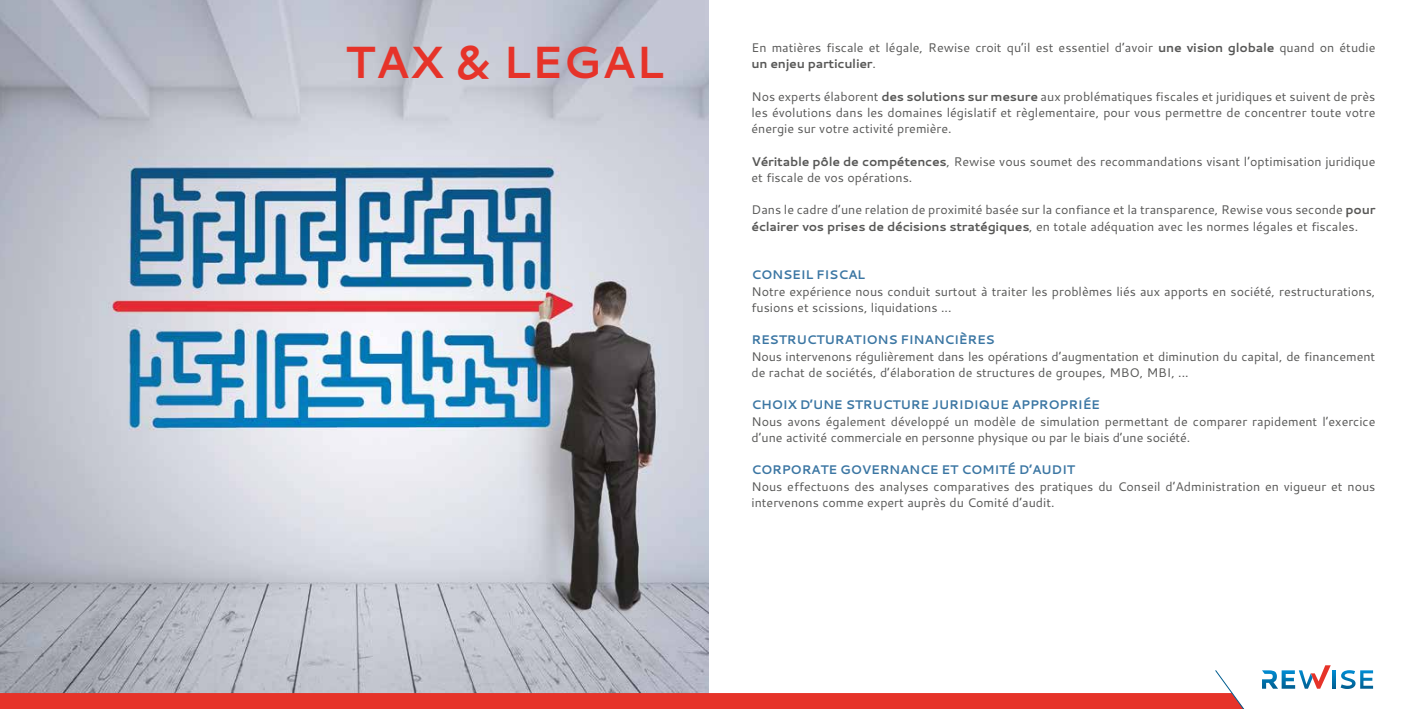
<style>
.page{position:relative;width:1418px;height:709px;background:#fff}
.page>*{position:absolute;margin:0;border:0;box-sizing:border-box;transform-origin:0 0}
.t1{font:700 45px "Cantarell";color:#e63329}
.t2{font:12.5px/16.2px "Cantarell";color:#575756}
.t3{font:700 12.5px "Cantarell";letter-spacing:-.02em;color:#3b76a3}
.s1{font-weight:700}
</style>
<div class="page">
<img style="left:0;top:0;width:709px;height:665px">
<svg style="left:1332px;top:670px;width:3px;height:18px"></svg>
<svg style="left:1340px;top:670px;width:32px;height:19px"></svg>
<svg style="left:0;top:665px;width:1330px;height:44px"></svg>
<h1 class="t1" style="left:345px;top:31px;width:320px">TAX &amp; LEGAL</h1>
<p class="t2" style="left:751px;top:39px;width:625px">En matières fiscale et légale, Rewise croit qu’il est essentiel d’avoir <span class="s1">une vision globale</span> quand on étudie <span class="s1">un enjeu particulier</span>.</p>
<p class="t2" style="left:751px;top:88px;width:625px;text-align:justify">Nos experts élaborent <span class="s1">des solutions sur mesure</span> aux problématiques fiscales et juridiques et suivent de près les évolutions dans les domaines législatif et règlementaire, pour vous permettre de concentrer toute votre énergie sur votre activité première.</p>
<p class="t2" style="left:751px;top:153px;width:625px"><span class="s1">Véritable pôle de compétences</span>, Rewise vous soumet des recommandations visant l’optimisation juridique et fiscale de vos opérations.</p>
<p class="t2" style="left:751px;top:201px;width:625px">Dans le cadre d’une relation de proximité basée sur la confiance et la transparence, Rewise vous seconde <span class="s1">pour éclairer vos prises de décisions stratégiques</span>, en totale adéquation avec les normes légales et fiscales.</p>
<p class="t3" style="left:751px;top:266px;width:115px">CONSEIL FISCAL</p>
<p class="t2" style="left:751px;top:283px;width:625px">Notre expérience nous conduit surtout à traiter les problèmes liés aux apports en société, restructurations, fusions et scissions, liquidations ...</p>
<p class="t3" style="left:751px;top:331px;width:245px">RESTRUCTURATIONS FINANCIÈRES</p>
<p class="t2" style="left:751px;top:348px;width:625px">Nous intervenons régulièrement dans les opérations d’augmentation et diminution du capital, de financement de rachat de sociétés, d’élaboration de structures de groupes, MBO, MBI, ...</p>
<p class="t3" style="left:751px;top:396px;width:350px">CHOIX D’UNE STRUCTURE JURIDIQUE APPROPRIÉE</p>
<p class="t2" style="left:751px;top:413px;width:625px">Nous avons également développé un modèle de simulation permettant de comparer rapidement l’exercice d’une activité commerciale en personne physique ou par le biais d’une société.</p>
<p class="t3" style="left:751px;top:461px;width:325px">CORPORATE GOVERNANCE ET COMITÉ D’AUDIT</p>
<p class="t2" style="left:751px;top:478px;width:625px">Nous effectuons des analyses comparatives des pratiques du Conseil d’Administration en vigueur et nous intervenons comme expert auprès du Comité d’audit.</p>
</div>
